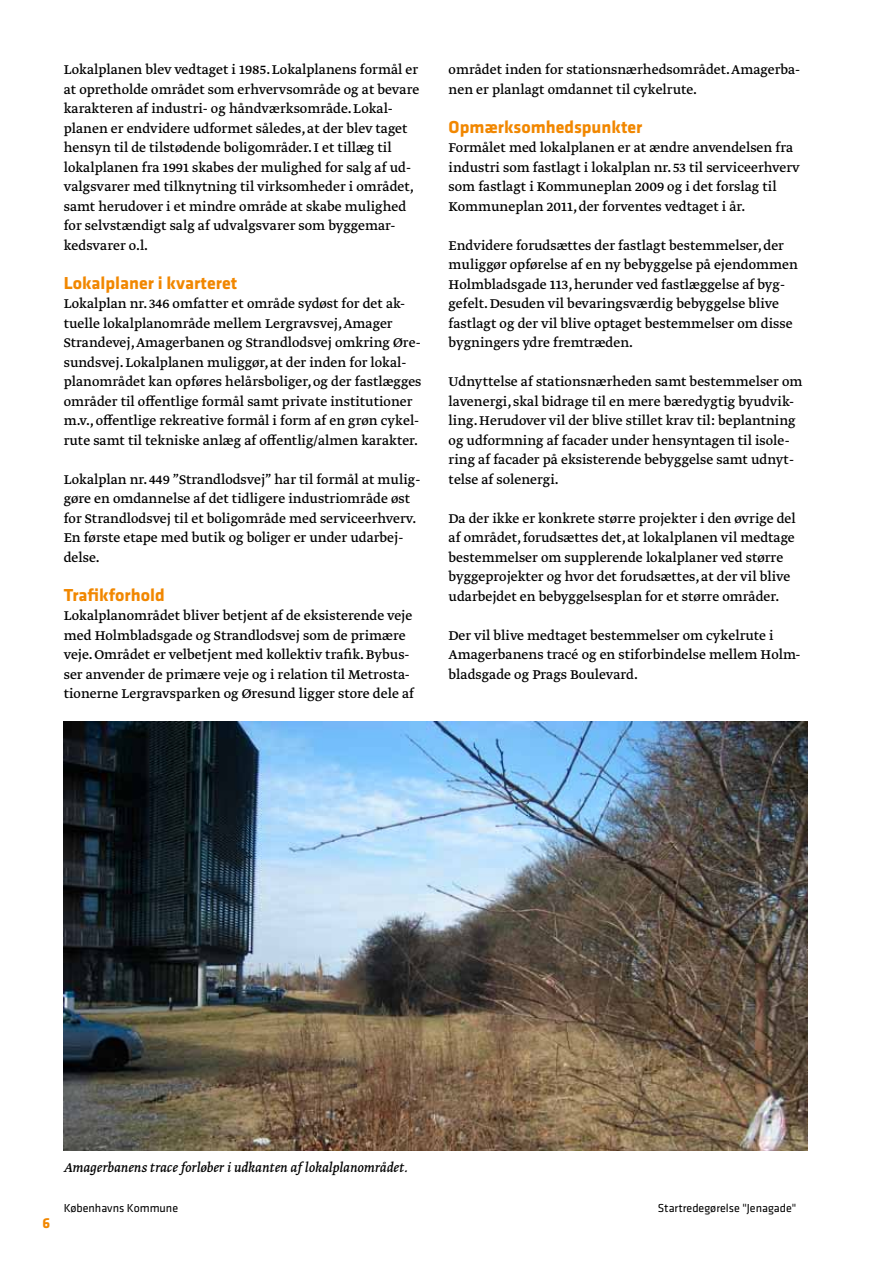
<style>
.page{position:relative;width:893px;height:1263px;background:#fff}
.page>*{position:absolute;margin:0;border:0;box-sizing:border-box;transform-origin:0 0}
.t1{font:700 18px "Klavika";color:#f18700}
.t2{font:15px/19.5px "Greta Text";color:#000}
.t3{font:italic 15px "Greta Text";color:#000}
.t4{font:700 15px "Klavika";color:#f18700}
.t5{font:12px "Klavika";color:#000}
</style>
<div class="page">
<div style="left:60px;top:815px;width:65px;height:24px;background:linear-gradient(to bottom,#fff,#fff)"></div>
<img style="left:64px;top:722px;width:744px;height:428px">
<p class="t2" style="left:64px;top:61px;width:357px">Lokalplanen blev vedtaget i 1985. Lokalplanens formål er at opretholde området som erhvervsområde og at bevare karakteren af industri- og håndværksområde. Lokal&shy;planen er endvidere udformet således, at der blev taget hensyn til de tilstødende boligområder. I et tillæg til lokalplanen fra 1991 skabes der mulighed for salg af ud&shy;valgsvarer med tilknytning til virksomheder i området, samt herudover i et mindre område at skabe mulighed for selvstændigt salg af udvalgsvarer som byggemar&shy;kedsvarer o.l.</p>
<p class="t1" style="left:64px;top:276px;width:175px">Lokalplaner i kvarteret</p>
<p class="t2" style="left:64px;top:295px;width:359px">Lokalplan nr. 346 omfatter et område sydøst for det ak&shy;tuelle lokalplanområde mellem Lergravsvej, Amager Strandevej, Amagerbanen og Strandlodsvej omkring Øre&shy;sundsvej. Lokalplanen muliggør, at der inden for lokal&shy;planområdet kan opføres helårsboliger, og der fastlægges områder til offentlige formål samt private institutioner m.v., offentlige rekreative formål i form af en grøn cykel&shy;rute samt til tekniske anlæg af offentlig/almen karakter.</p>
<p class="t2" style="left:64px;top:470px;width:358px">Lokalplan nr. 449 ”Strandlodsvej” har til formål at mulig&shy;gøre en omdannelse af det tidligere industriområde øst for Strandlodsvej til et boligområde med serviceerhverv.<br>En første etape med butik og boliger er under udarbej&shy;delse.</p>
<p class="t1" style="left:64px;top:588px;width:102px">Trafikforhold</p>
<p class="t2" style="left:64px;top:607px;width:352px">Lokalplanområdet bliver betjent af de eksisterende veje med Holmbladsgade og Strandlodsvej som de primære veje. Området er velbetjent med kollektiv trafik. Bybus&shy;ser anvender de primære veje og i relation til Metrosta&shy;tionerne Lergravsparken og Øresund ligger store dele af</p>
<p class="t2" style="left:449px;top:61px;width:353px">området inden for stationsnærhedsområdet. Amagerba&shy;nen er planlagt omdannet til cykelrute.</p>
<p class="t1" style="left:449px;top:120px;width:195px">Opmærksomhedspunkter</p>
<p class="t2" style="left:449px;top:139px;width:353px">Formålet med lokalplanen er at ændre anvendelsen fra industri som fastlagt i lokalplan nr. 53 til serviceerhverv som fastlagt i Kommuneplan 2009 og i det forslag til Kommuneplan 2011, der forventes vedtaget i år.</p>
<p class="t2" style="left:449px;top:236px;width:351px">Endvidere forudsættes der fastlagt bestemmelser, der muliggør opførelse af en ny bebyggelse på ejendommen Holmbladsgade 113, herunder ved fastlæggelse af byg&shy;gefelt. Desuden vil bevaringsværdig bebyggelse blive fastlagt og der vil blive optaget bestemmelser om disse bygningers ydre fremtræden.</p>
<p class="t2" style="left:449px;top:373px;width:355px">Udnyttelse af stationsnærheden samt bestemmelser om lavenergi, skal bidrage til en mere bæredygtig byudvik&shy;ling. Herudover vil der blive stillet krav til: beplantning og udformning af facader under hensyntagen til isole&shy;ring af facader på eksisterende bebyggelse samt udnyt&shy;telse af solenergi.</p>
<p class="t2" style="left:449px;top:509px;width:349px">Da der ikke er konkrete større projekter i den øvrige del af området, forudsættes det, at lokalplanen vil medtage bestemmelser om supplerende lokalplaner ved større byggeprojekter og hvor det forudsættes, at der vil blive udarbejdet en bebyggelsesplan for et større områder.</p>
<p class="t2" style="left:449px;top:626px;width:353px">Der vil blive medtaget bestemmelser om cykelrute i<br>Amagerbanens tracé og en stiforbindelse mellem Holm&shy;bladsgade og Prags Boulevard.</p>
<p class="t4" style="left:43px;top:1217px;width:9px">6</p>
<p class="t3" style="left:64px;top:1162px;width:346px">Amagerbanens trace forløber i udkanten af lokalplanområdet.</p>
<p class="t5" style="left:64px;top:1204px;width:116px">Københavns Kommune</p>
<p class="t5" style="left:658px;top:1204px;width:140px">Startredegørelse "Jenagade"</p>
</div>
